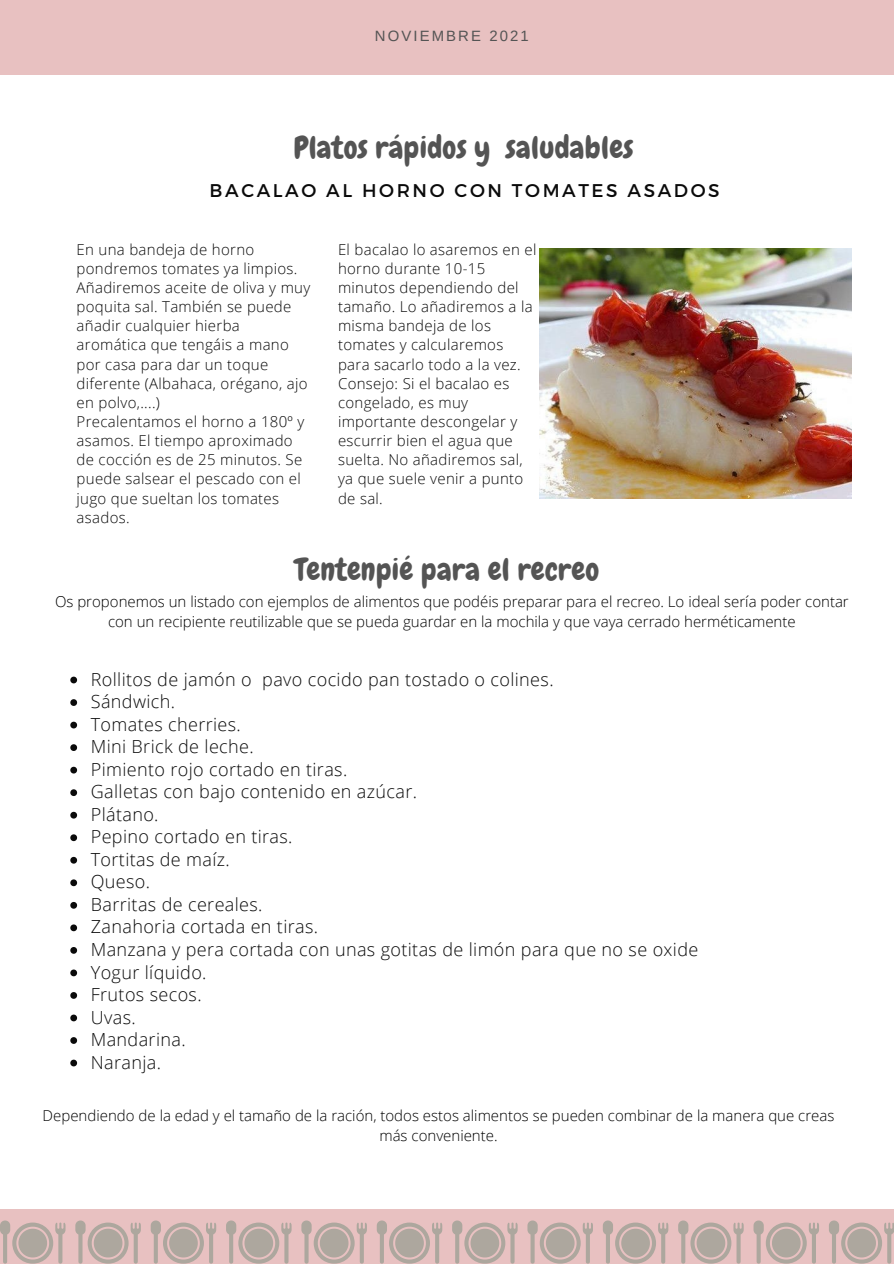
<style>
.page{position:relative;width:894px;height:1264px;background:#fff}
.page>*{position:absolute;margin:0;border:0;box-sizing:border-box;transform-origin:0 0}
.t1{font:30.75px "Chewy";letter-spacing:.01em;color:#545454}
.t2{font:18.45px "Montserrat";letter-spacing:.14em;color:#0a0a0a}
.t3{font:300 18px "Open Sans";letter-spacing:.02em;color:#0a0a0a}
.t4{font:300 15px/19.2px "Open Sans";letter-spacing:.02em;color:#0a0a0a}
.t5{font:300 15px/20.2px "Open Sans";color:#000;text-align:center}
.t6{font:14.85px "Arimo";letter-spacing:.14em;color:#545454}
</style>
<div class="page">
<div style="left:0;top:0;width:893px;height:74px;background:#e8c1c1"></div>
<div style="left:0;top:1209px;width:893px;height:54px;background:#e8c1c1"></div>
<svg style="left:0;top:1220px;width:593px;height:43px"></svg>
<svg style="left:602px;top:1220px;width:291px;height:43px"></svg>
<img style="left:539px;top:249px;width:311px;height:250px">
<svg style="left:70px;top:676px;width:7px;height:7px"></svg>
<svg style="left:70px;top:699px;width:7px;height:7px"></svg>
<svg style="left:70px;top:721px;width:7px;height:7px"></svg>
<svg style="left:70px;top:744px;width:7px;height:7px"></svg>
<svg style="left:70px;top:766px;width:7px;height:7px"></svg>
<svg style="left:70px;top:789px;width:7px;height:7px"></svg>
<svg style="left:70px;top:811px;width:7px;height:7px"></svg>
<svg style="left:70px;top:834px;width:7px;height:7px"></svg>
<svg style="left:70px;top:856px;width:7px;height:7px"></svg>
<svg style="left:70px;top:879px;width:7px;height:7px"></svg>
<svg style="left:70px;top:902px;width:7px;height:6px"></svg>
<svg style="left:70px;top:924px;width:7px;height:7px"></svg>
<svg style="left:70px;top:947px;width:7px;height:6px"></svg>
<svg style="left:70px;top:969px;width:7px;height:7px"></svg>
<svg style="left:70px;top:992px;width:7px;height:6px"></svg>
<svg style="left:70px;top:1014px;width:7px;height:7px"></svg>
<svg style="left:70px;top:1037px;width:7px;height:6px"></svg>
<svg style="left:70px;top:1059px;width:7px;height:7px"></svg>
<p class="t6" style="left:375px;top:28px;width:155px">NOVIEMBRE 2021</p>
<p class="t1" style="left:293px;top:128px;width:341px">Platos rápidos y saludables</p>
<p class="t2" style="left:209px;top:179px;width:511px">BACALAO AL HORNO CON TOMATES ASADOS</p>
<p class="t4" style="left:77px;top:239px;width:235px">En una bandeja de horno pondremos tomates ya limpios.<br>Añadiremos aceite de oliva y muy poquita sal. También se puede añadir cualquier hierba aromática que tengáis a mano por casa para dar un toque diferente (Albahaca, orégano, ajo en polvo,....)</p>
<p class="t4" style="left:77px;top:411px;width:229px">Precalentamos el horno a 180º y asamos. El tiempo aproximado de cocción es de 25 minutos. Se puede salsear el pescado con el jugo que sueltan los tomates asados.</p>
<p class="t4" style="left:338px;top:239px;width:200px">El bacalao lo asaremos en el horno durante 10-15 minutos dependiendo del tamaño. Lo añadiremos a la misma bandeja de los tomates y calcularemos para sacarlo todo a la vez.</p>
<p class="t4" style="left:338px;top:373px;width:187px">Consejo: Si el bacalao es congelado, es muy importante descongelar y escurrir bien el agua que suelta. No añadiremos sal, ya que suele venir a punto de sal.</p>
<p class="t1" style="left:295px;top:549px;width:306px">Tentenpié para el recreo</p>
<p class="t5" style="left:55px;top:591px;width:795px">Os proponemos un listado con ejemplos de alimentos que podéis preparar para el recreo. Lo ideal sería poder contar con un recipiente reutilizable que se pueda guardar en la mochila y que vaya cerrado herméticamente</p>
<p class="t3" style="left:91px;top:666px;width:464px">Rollitos de jamón o pavo cocido pan tostado o colines.</p>
<p class="t3" style="left:91px;top:689px;width:86px">Sándwich.</p>
<p class="t3" style="left:91px;top:711px;width:151px">Tomates cherries.</p>
<p class="t3" style="left:91px;top:734px;width:164px">Mini Brick de leche.</p>
<p class="t3" style="left:91px;top:756px;width:258px">Pimiento rojo cortado en tiras.</p>
<p class="t3" style="left:91px;top:779px;width:327px">Galletas con bajo contenido en azúcar.</p>
<p class="t3" style="left:91px;top:801px;width:69px">Plátano.</p>
<p class="t3" style="left:91px;top:824px;width:203px">Pepino cortado en tiras.</p>
<p class="t3" style="left:91px;top:846px;width:140px">Tortitas de maíz.</p>
<p class="t3" style="left:91px;top:869px;width:61px">Queso.</p>
<p class="t3" style="left:91px;top:891px;width:173px">Barritas de cereales.</p>
<p class="t3" style="left:91px;top:914px;width:229px">Zanahoria cortada en tiras.</p>
<p class="t3" style="left:91px;top:936px;width:609px">Manzana y pera cortada con unas gotitas de limón para que no se oxide</p>
<p class="t3" style="left:91px;top:959px;width:117px">Yogur líquido.</p>
<p class="t3" style="left:91px;top:981px;width:112px">Frutos secos.</p>
<p class="t3" style="left:91px;top:1004px;width:46px">Uvas.</p>
<p class="t3" style="left:91px;top:1026px;width:96px">Mandarina.</p>
<p class="t3" style="left:91px;top:1049px;width:72px">Naranja.</p>
<p class="t5" style="left:43px;top:1104px;width:793px">Dependiendo de la edad y el tamaño de la ración, todos estos alimentos se pueden combinar de la manera que creas más conveniente.</p>
</div>
